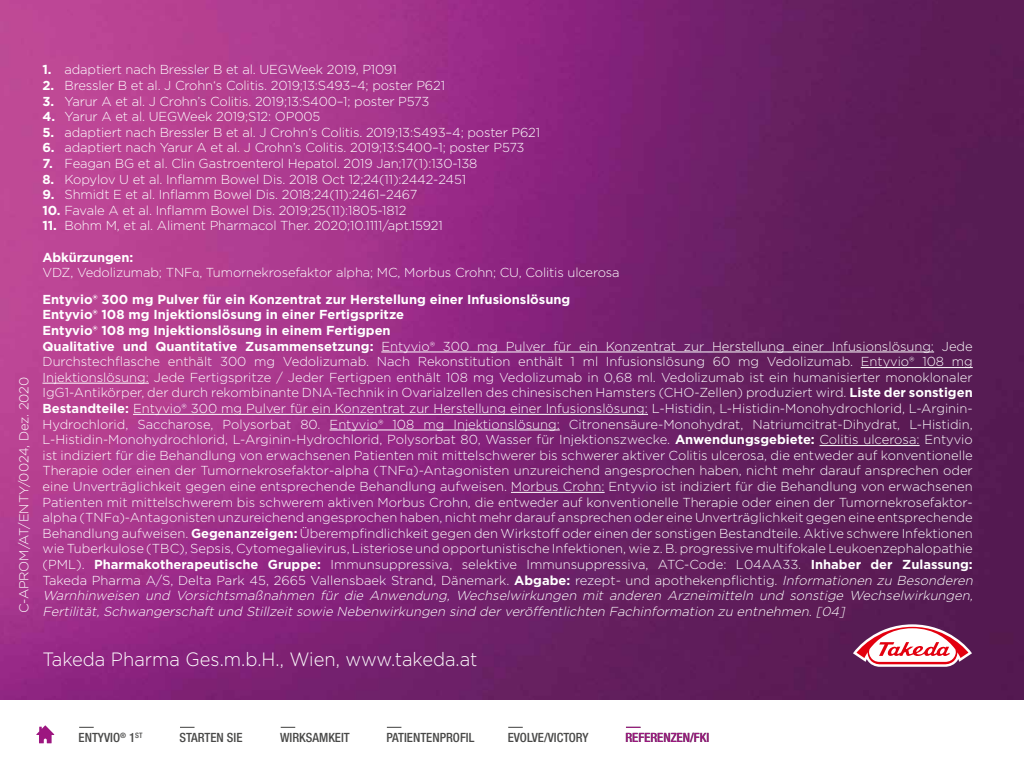
<style>
.page{position:relative;width:1024px;height:768px;background:#fff}
.page>*{position:absolute;margin:0;border:0;box-sizing:border-box;transform-origin:0 0}
.t1{font:300 19.3px "Gotham";color:#fff;scale:.95 1}
.t2{font:300 13px/15.6px "Gotham";color:#fff}
.t3{font:500 condensed 12.8px "Helvetica Neue";color:#494948}
.t4{font:500 condensed 12.8px "Helvetica Neue";color:#9d1680}
.s1{font-weight:700}
.s2{font-family:"Myriad Pro"}
.s3{font-style:italic}
</style>
<div class="page">
<img style="left:0;top:0;width:1024px;height:699px">
<svg style="left:36px;top:725px;width:18px;height:18px"></svg>
<svg style="left:79px;top:727px;width:15px;height:1px"></svg>
<svg style="left:180px;top:727px;width:15px;height:1px"></svg>
<svg style="left:281px;top:727px;width:14px;height:1px"></svg>
<svg style="left:508px;top:727px;width:15px;height:1px"></svg>
<svg style="left:387px;top:727px;width:14px;height:1px"></svg>
<svg style="left:853px;top:624px;width:119px;height:43px"></svg>
<hr style="left:381px;top:352px;width:553px;height:1px;background:#fff">
<hr style="left:861px;top:367px;width:112px;height:1px;background:#fff">
<hr style="left:43px;top:383px;width:106px;height:1px;background:#fff">
<hr style="left:133px;top:414px;width:515px;height:1px;background:#fff">
<hr style="left:330px;top:430px;width:230px;height:1px;background:#fff">
<hr style="left:820px;top:445px;width:100px;height:1px;background:#fff">
<hr style="left:511px;top:492px;width:94px;height:1px;background:#fff">
<svg style="left:626px;top:727px;width:15px;height:1px"></svg>
<p class="t2" style="left:16px;top:613px;width:238px;rotate:-90deg">C-APROM/AT/ENTY/0024, Dez. 2020</p>
<p class="t2" style="left:43px;top:62px;width:356px"><span class="s1">1.</span> adaptiert nach Bressler B et al. UEGWeek 2019, P1091</p>
<p class="t2" style="left:43px;top:77px;width:404px"><span class="s1">2.</span> Bressler B et al. J Crohn‘s Colitis. 2019;13:S493–4; poster P621</p>
<p class="t2" style="left:43px;top:93px;width:388px"><span class="s1">3.</span> Yarur A et al. J Crohn’s Colitis. 2019;13:S400–1; poster P573</p>
<p class="t2" style="left:43px;top:108px;width:279px"><span class="s1">4.</span> Yarur A et al. UEGWeek 2019;S12: OP005</p>
<p class="t2" style="left:43px;top:124px;width:499px"><span class="s1">5.</span> adaptiert nach Bressler B et al. J Crohn‘s Colitis. 2019;13:S493–4; poster P621</p>
<p class="t2" style="left:43px;top:140px;width:484px"><span class="s1">6.</span> adaptiert nach Yarur A et al. J Crohn’s Colitis. 2019;13:S400–1; poster P573</p>
<p class="t2" style="left:43px;top:155px;width:436px"><span class="s1">7.</span> Feagan BG et al. Clin Gastroenterol Hepatol. 2019 Jan;17(1):130-138</p>
<p class="t2" style="left:43px;top:171px;width:425px"><span class="s1">8.</span> Kopylov U et al. Inflamm Bowel Dis. 2018 Oct 12;24(11):2442-2451</p>
<p class="t2" style="left:43px;top:186px;width:376px"><span class="s1">9.</span> Shmidt E et al. Inflamm Bowel Dis. 2018;24(11):2461–2467</p>
<p class="t2" style="left:43px;top:202px;width:365px"><span class="s1">10.</span> Favale A et al. Inflamm Bowel Dis. 2019;25(11):1805-1812</p>
<p class="t2" style="left:43px;top:218px;width:402px"><span class="s1">11.</span> Bohm M, et al. Aliment Pharmacol Ther. 2020;10.1111/apt.15921</p>
<p class="t2" style="left:43px;top:249px;width:579px"><span class="s1">Abkürzungen:<br></span>VDZ, Vedolizumab; TNF<span class="s2">α</span>, Tumornekrosefaktor alpha; MC, Morbus Crohn; CU, Colitis ulcerosa</p>
<p class="t2" style="left:43px;top:291px;width:935px"><span class="s1">Entyvio® 300 mg Pulver für ein Konzentrat zur Herstellung einer Infusionslösung<br>Entyvio® 108 mg Injektionslösung in einer Fertigspritze<br>Entyvio® 108 mg Injektionslösung in einem Fertigpen<br>Qualitative und Quantitative Zusammensetzung:</span> Entyvio® 300 mg Pulver für ein Konzentrat zur Herstellung einer Infusionslösung: Jede Durchstechflasche enthält 300 mg Vedolizumab. Nach Rekonstitution enthält 1 ml Infusionslösung 60 mg Vedolizumab. Entyvio® 108 mg Injektionslösung: Jede Fertigspritze / Jeder Fertigpen enthält 108 mg Vedolizumab in 0,68 ml. Vedolizumab ist ein humanisierter monoklonaler IgG1-Antikörper, der durch rekombinante DNA-Technik in Ovarialzellen des chinesischen Hamsters (CHO-Zellen) produziert wird. <span class="s1">Liste der sonstigen Bestandteile:</span> Entyvio® 300 mg Pulver für ein Konzentrat zur Herstellung einer Infusionslösung: L-Histidin, L-Histidin-Monohydrochlorid, L-Arginin-Hydrochlorid, Saccharose, Polysorbat 80. Entyvio® 108 mg Injektionslösung: Citronensäure-Monohydrat, Natriumcitrat-Dihydrat, L-Histidin, L-Histidin-Monohydrochlorid, L-Arginin-Hydrochlorid, Polysorbat 80, Wasser für Injektionszwecke. <span class="s1">Anwendungsgebiete:</span> Colitis ulcerosa: Entyvio ist indiziert für die Behandlung von erwachsenen Patienten mit mittelschwerer bis schwerer aktiver Colitis ulcerosa, die entweder auf konventionelle Therapie oder einen der Tumornekrosefaktor-alpha (TNF<span class="s2">α</span>)-Antagonisten unzureichend angesprochen haben, nicht mehr darauf ansprechen oder eine Unverträglichkeit gegen eine entsprechende Behandlung aufweisen. Morbus Crohn: Entyvio ist indiziert für die Behandlung von erwachsenen Patienten mit mittelschwerem bis schwerem aktiven Morbus Crohn, die entweder auf konventionelle Therapie oder einen der Tumornekrosefaktor&shy;alpha (TNF<span class="s2">α</span>)-Antagonisten unzureichend angesprochen haben, nicht mehr darauf ansprechen oder eine Unverträglichkeit gegen eine entsprechende Behandlung aufweisen. <span class="s1">Gegenanzeigen:</span> Überempfindlichkeit gegen den Wirkstoff oder einen der sonstigen Bestandteile. Aktive schwere Infektionen wie Tuberkulose (TBC), Sepsis, Cytomegalievirus, Listeriose und opportunistische Infektionen, wie z. B. progressive multifokale Leukoenzephalopathie (PML). <span class="s1">Pharmakotherapeutische Gruppe:</span> Immunsuppressiva, selektive Immunsuppressiva, ATC-Code: L04AA33. <span class="s1">Inhaber der Zulassung:<br></span>Takeda Pharma A/S, Delta Park 45, 2665 Vallensbaek Strand, Dänemark. <span class="s1">Abgabe:</span> rezept- und apothekenpflichtig. <span class="s3">Informationen zu Besonderen Warnhinweisen und Vorsichtsmaßnahmen für die Anwendung, Wechselwirkungen mit anderen Arzneimitteln und sonstige Wechselwirkungen, Fertilität,Schwangerschaftund Stillzeitsowie Nebenwirkungen sind derveröffentlichten Fachinformation zu entnehmen.[04]</span></p>
<h1 class="t1" style="left:43px;top:647px;width:459px">Takeda Pharma Ges.m.b.H., Wien, www.takeda.at</h1>
<p class="t3" style="left:79px;top:730px;width:65px">ENTYVIO<sup>®</sup> 1<sup>ST</sup></p>
<p class="t3" style="left:179px;top:730px;width:65px">STARTEN SIE</p>
<p class="t3" style="left:280px;top:730px;width:71px">WIRKSAMKEIT</p>
<p class="t3" style="left:386px;top:730px;width:90px">PATIENTENPROFIL</p>
<p class="t3" style="left:508px;top:730px;width:83px">EVOLVE/VICTORY</p>
<p class="t4" style="left:625px;top:730px;width:85px">REFERENZEN/FKI</p>
</div>
